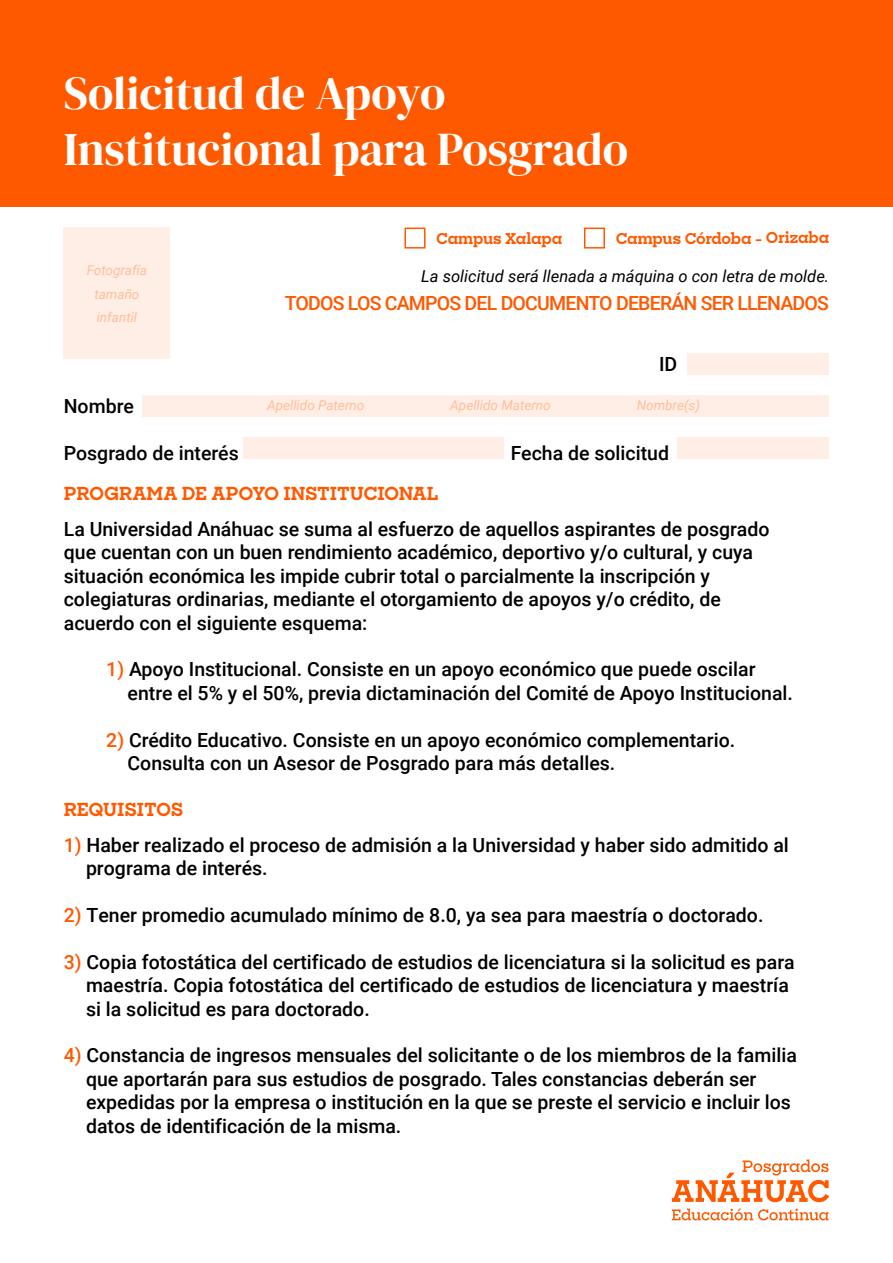
<style>
.page{position:relative;width:893px;height:1263px;background:#fff}
.page>*{position:absolute;margin:0;border:0;box-sizing:border-box;transform-origin:0 0}
.t1{font:46.5px/55.8px "DM Serif Display";color:#fff}
.t2{font:500 19.5px/23.4px "Roboto";color:#000}
.t3{font:500 19.5px "Roboto";letter-spacing:-.04em;color:#ff5900}
.t4{font:700 18px "Sharp Slab";letter-spacing:-.01em;color:#ff5900}
.t5{font:italic 16.5px "Roboto";color:#000}
.t6{font:700 15px "Sharp Slab";letter-spacing:-.01em;color:#ff5900}
.t7{font:italic 13.5px/23.4px "Roboto";color:#ffbd99;text-align:center}
.s1{color:#ff5900}
</style>
<div class="page">
<div style="left:0;top:0;width:893px;height:207px;background:#ff5900"></div>
<svg style="left:672px;top:1159px;width:157px;height:43px"></svg>
<svg style="left:672px;top:1208px;width:157px;height:12px"></svg>
<div style="left:404px;top:228px;width:21px;height:21px;border:2px solid #ff5900"></div>
<div style="left:584px;top:228px;width:21px;height:21px;border:2px solid #ff5900"></div>
<div style="left:64px;top:228px;width:106px;height:131px;background:#ffeee6"></div>
<div style="left:142px;top:396px;width:687px;height:21px;background:#ffeee6"></div>
<div style="left:243px;top:438px;width:261px;height:21px;background:#ffeee6"></div>
<div style="left:677px;top:438px;width:152px;height:21px;background:#ffeee6"></div>
<div style="left:687px;top:354px;width:142px;height:21px;background:#ffeee6"></div>
<h1 class="t1" style="left:64px;top:66px;width:566px">Solicitud de Apoyo<br>Institucional para Posgrado</h1>
<p class="t7" style="left:87px;top:258px;width:62px">Fotografía tamaño infantil</p>
<p class="t6" style="left:436px;top:227px;width:128px">Campus Xalapa</p>
<p class="t6" style="left:616px;top:227px;width:215px">Campus Córdoba - Orizaba</p>
<p class="t5" style="left:421px;top:265px;width:409px">La solicitud será llenada a máquina o con letra de molde.</p>
<p class="t3" style="left:285px;top:289px;width:546px">TODOS LOS CAMPOS DEL DOCUMENTO DEBERÁN SER LLENADOS</p>
<p class="t2" style="left:659px;top:352px;width:20px">ID</p>
<p class="t2" style="left:64px;top:394px;width:72px">Nombre</p>
<p class="t2" style="left:64px;top:441px;width:176px">Posgrado de interés</p>
<p class="t2" style="left:511px;top:441px;width:160px">Fecha de solicitud</p>
<p class="t7" style="left:267px;top:393px;width:99px">Apellido Paterno</p>
<p class="t7" style="left:450px;top:393px;width:102px">Apellido Materno</p>
<p class="t7" style="left:637px;top:393px;width:65px">Nombre(s)</p>
<p class="t4" style="left:64px;top:481px;width:376px">PROGRAMA DE APOYO INSTITUCIONAL</p>
<p class="t2" style="left:64px;top:517px;width:707px">La Universidad Anáhuac se suma al esfuerzo de aquellos aspirantes de posgrado que cuentan con un buen rendimiento académico, deportivo y/o cultural, y cuya situación económica les impide cubrir total o parcialmente la inscripción y colegiaturas ordinarias, mediante el otorgamiento de apoyos y/o crédito, de acuerdo con el siguiente esquema:</p>
<p class="t2" style="left:128px;top:657px;width:667px;text-indent:-21px"><span class="s1">1)</span> Apoyo Institucional. Consiste en un apoyo económico que puede oscilar entre el 5% y el 50%, previa dictaminación del Comité de Apoyo Institucional.</p>
<p class="t2" style="left:128px;top:727px;width:609px;text-indent:-21px"><span class="s1">2)</span> Crédito Educativo. Consiste en un apoyo económico complementario.<br>Consulta con un Asesor de Posgrado para más detalles.</p>
<p class="t4" style="left:64px;top:797px;width:121px">REQUISITOS</p>
<p class="t2" style="left:86px;top:832px;width:704px;text-indent:-22px"><span class="s1">1)</span> Haber realizado el proceso de admisión a la Universidad y haber sido admitido al programa de interés.</p>
<p class="t2" style="left:64px;top:903px;width:701px"><span class="s1">2)</span> Tener promedio acumulado mínimo de 8.0, ya sea para maestría o doctorado.</p>
<p class="t2" style="left:86px;top:949px;width:710px;text-indent:-22px"><span class="s1">3)</span> Copia fotostática del certificado de estudios de licenciatura si la solicitud es para maestría. Copia fotostática del certificado de estudios de licenciatura y maestría si la solicitud es para doctorado.</p>
<p class="t2" style="left:86px;top:1043px;width:712px;text-indent:-22px"><span class="s1">4)</span> Constancia de ingresos mensuales del solicitante o de los miembros de la familia que aportarán para sus estudios de posgrado. Tales constancias deberán ser expedidas por la empresa o institución en la que se preste el servicio e incluir los datos de identificación de la misma.</p>
</div>
